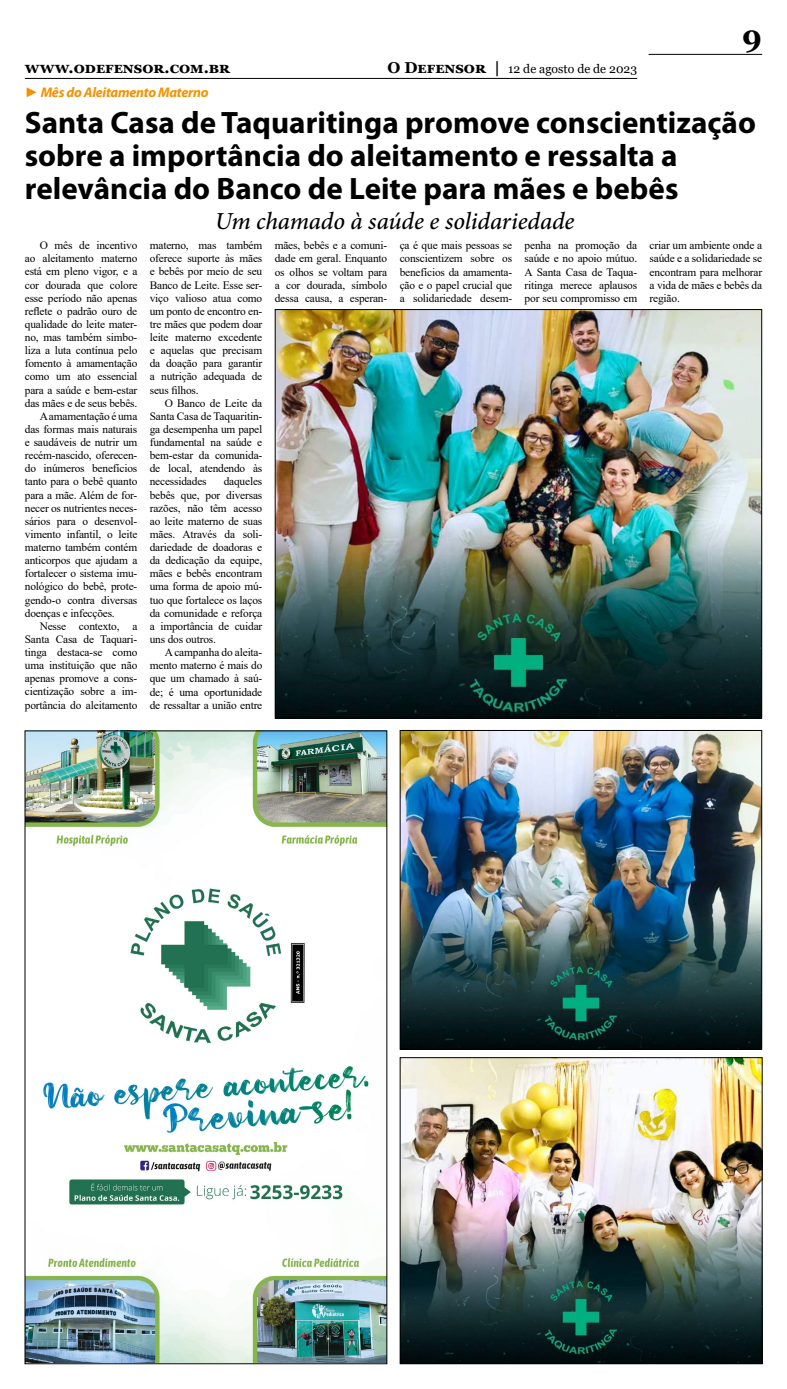
<style>
.page{position:relative;width:787px;height:1389px;background:#fff}
.page>*{position:absolute;margin:0;border:0;box-sizing:border-box;transform-origin:0 0}
.t1{font:700 31.06px/32.8px "Myriad Pro";color:#000}
.t2{font:700 30.62px "Georgia";color:#000}
.t3{font:italic 500 24.5px "Minion Pro";letter-spacing:-.005em;color:#000}
.t4{font:700 15.75px "Georgia";color:#000}
.t5{font:italic 700 14px "Myriad Pro";letter-spacing:-.02em;color:#f39200}
.t6{font:12.25px "Georgia";color:#000}
.t7{font:11.38px/13.1px "Times New Roman";letter-spacing:-.015em;color:#000;text-align:justify}
.s1{font-weight:700;font-size:15.75px}
.s2{font-family:"Times New Roman";font-style:normal}
</style>
<div class="page">
<hr style="left:648px;top:54px;width:113px;height:1px;background:#000">
<hr style="left:25px;top:78px;width:612px;height:1px;background:#000">
<img style="left:27px;top:732px;width:358px;height:630px">
<img style="left:276px;top:311px;width:483px;height:405px">
<img style="left:401px;top:732px;width:358px;height:316px">
<div style="left:399px;top:730px;width:362px;height:320px;border:1px solid #000"></div>
<img style="left:401px;top:1059px;width:359px;height:303px">
<div style="left:399px;top:1057px;width:363px;height:307px;border:1px solid #000"></div>
<h3 class="t4" style="left:25px;top:58px;width:207px">www.odefensor.com.br</h3>
<p class="t6" style="left:387px;top:62px;width:251px"><span class="s1">O Defensor |</span> 12 de agosto de de 2023</p>
<h2 class="t2" style="left:742px;top:17px;width:21px">9</h2>
<p class="t5" style="left:25px;top:83px;width:185px"><span class="s2">►</span> Mês do Aleitamento Materno</p>
<h1 class="t1" style="left:25px;top:105px;width:732px">Santa Casa de Taquaritinga promove conscientização sobre a importância do aleitamento e ressalta a relevância do Banco de Leite para mães e bebês</h1>
<h3 class="t3" style="left:215px;top:204px;width:361px">Um chamado à saúde e solidariedade</h3>
<p class="t7" style="left:40px;top:238px;width:99px">O mês de incentivo</p>
<p class="t7" style="left:25px;top:252px;width:114px">ao aleitamento materno</p>
<p class="t7" style="left:25px;top:265px;width:114px">está em pleno vigor, e a</p>
<p class="t7" style="left:25px;top:278px;width:114px">cor dourada que colore</p>
<p class="t7" style="left:25px;top:291px;width:114px">esse período não apenas</p>
<p class="t7" style="left:25px;top:304px;width:114px">reflete o padrão ouro de</p>
<p class="t7" style="left:25px;top:317px;width:114px">qualidade do leite mater-</p>
<p class="t7" style="left:25px;top:330px;width:114px">no, mas também simbo-</p>
<p class="t7" style="left:25px;top:343px;width:114px">liza a luta contínua pelo</p>
<p class="t7" style="left:25px;top:357px;width:114px">fomento à amamentação</p>
<p class="t7" style="left:25px;top:370px;width:114px">como um ato essencial</p>
<p class="t7" style="left:25px;top:383px;width:114px">para a saúde e bem-estar</p>
<p class="t7" style="left:25px;top:396px;width:114px">das mães e de seus bebês.</p>
<p class="t7" style="left:40px;top:409px;width:99px">A amamentação é uma</p>
<p class="t7" style="left:25px;top:422px;width:114px">das formas mais naturais</p>
<p class="t7" style="left:25px;top:435px;width:114px">e saudáveis de nutrir um</p>
<p class="t7" style="left:25px;top:448px;width:114px">recém-nascido, oferecen-</p>
<p class="t7" style="left:25px;top:462px;width:114px">do inúmeros benefícios</p>
<p class="t7" style="left:25px;top:475px;width:114px">tanto para o bebê quanto</p>
<p class="t7" style="left:25px;top:488px;width:114px">para a mãe. Além de for-</p>
<p class="t7" style="left:25px;top:501px;width:114px">necer os nutrientes neces-</p>
<p class="t7" style="left:25px;top:514px;width:114px">sários para o desenvol-</p>
<p class="t7" style="left:25px;top:527px;width:114px">vimento infantil, o leite</p>
<p class="t7" style="left:25px;top:540px;width:114px">materno também contém</p>
<p class="t7" style="left:25px;top:553px;width:114px">anticorpos que ajudam a</p>
<p class="t7" style="left:25px;top:567px;width:114px">fortalecer o sistema imu-</p>
<p class="t7" style="left:25px;top:580px;width:114px">nológico do bebê, prote-</p>
<p class="t7" style="left:25px;top:593px;width:114px">gendo-o contra diversas</p>
<p class="t7" style="left:25px;top:606px;width:91px">doenças e infecções.</p>
<p class="t7" style="left:40px;top:619px;width:99px">Nesse contexto, a</p>
<p class="t7" style="left:25px;top:632px;width:114px">Santa Casa de Taquari-</p>
<p class="t7" style="left:25px;top:645px;width:114px">tinga destaca-se como</p>
<p class="t7" style="left:25px;top:658px;width:114px">uma instituição que não</p>
<p class="t7" style="left:25px;top:672px;width:114px">apenas promove a cons-</p>
<p class="t7" style="left:25px;top:685px;width:114px">cientização sobre a im-</p>
<p class="t7" style="left:25px;top:698px;width:114px">portância do aleitamento</p>
<p class="t7" style="left:274px;top:239px;width:114px">mães, bebês e a comuni&shy;dade em geral. Enquanto os olhos se voltam para a cor dourada, símbolo dessa causa, a esperan-</p>
<p class="t7" style="left:399px;top:239px;width:114px">ça é que mais pessoas se conscientizem sobre os benefícios da amamenta&shy;ção e o papel crucial que a solidariedade desem-</p>
<p class="t7" style="left:524px;top:239px;width:114px">penha na promoção da saúde e no apoio mútuo.<br>A Santa Casa de Taqua&shy;ritinga merece aplausos por seu compromisso em</p>
<p class="t7" style="left:649px;top:239px;width:114px">criar um ambiente onde a saúde e a solidariedade se encontram para melhorar a vida de mães e bebês da região.</p>
<p class="t7" style="left:150px;top:238px;width:114px">materno, mas também oferece suporte às mães e bebês por meio de seu Banco de Leite. Esse ser&shy;viço valioso atua como um ponto de encontro en&shy;tre mães que podem doar leite materno excedente e aquelas que precisam da doação para garantir a nutrição adequada de seus filhos.</p>
<p class="t7" style="left:150px;top:396px;width:114px;text-indent:15px">O Banco de Leite da Santa Casa de Taquaritin&shy;ga desempenha um papel fundamental na saúde e bem-estar da comunida&shy;de local, atendendo às necessidades</p>
<p class="t7" style="left:150px;top:475px;width:114px;text-indent:74px">daqueles bebês que, por diversas razões, não têm acesso ao leite materno de suas mães. Através da soli&shy;dariedade de doadoras e da dedicação da equipe, mães e bebês encontram uma forma de apoio mú&shy;tuo que fortalece os laços da comunidade e reforça a importância de cuidar uns dos outros.</p>
<p class="t7" style="left:150px;top:645px;width:114px;text-indent:15px">A campanha do aleita&shy;mento materno é mais do que um chamado à saú&shy;de; é uma oportunidade de ressaltar a união entre</p>
</div>
